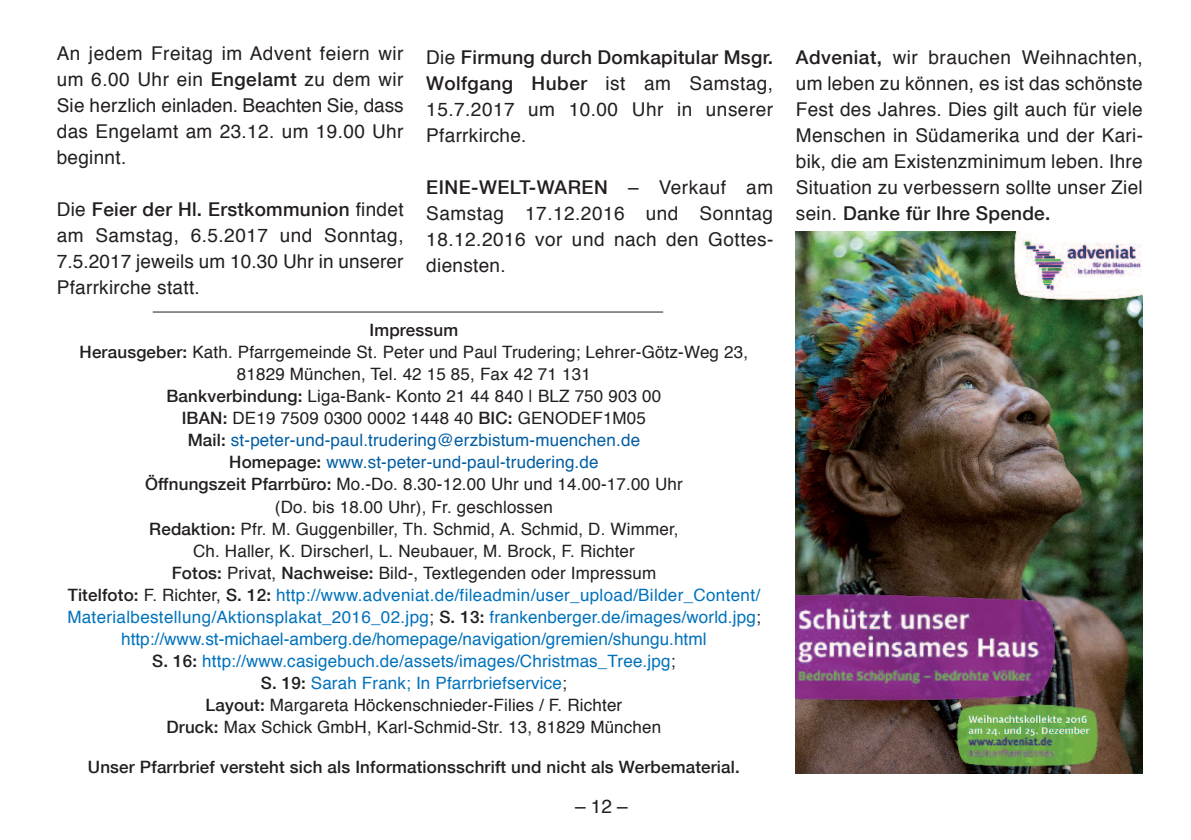
<style>
.page{position:relative;width:1191px;height:840px;background:#fff}
.page>*{position:absolute;margin:0;border:0;box-sizing:border-box;transform-origin:0 0}
.t1{font:19px/26px "Helvetica";letter-spacing:.015em;color:#231f20;text-align:justify}
.t2{font:500 19px/26px "Helvetica Neue";letter-spacing:.015em;color:#231f20}
.t3{font:17.2px "Helvetica";color:#0072bc}
.t4{font:17px/22px "Helvetica";letter-spacing:.01em;color:#231f20;text-align:center}
.t5{font:500 17px "Helvetica Neue";letter-spacing:.01em;color:#231f20}
.s1{font-family:"Helvetica Neue";font-weight:500}
.s2{font-family:"Helvetica";font-weight:400}
.s3{color:#015da4}
.s4{color:#0072bc}
</style>
<div class="page">
<img style="left:795px;top:231px;width:347px;height:542px">
<hr style="left:153px;top:311px;width:510px;height:1px;background:#231f20">
<p class="t1" style="left:57px;top:41px;width:348px">An jedem Freitag im Advent feiern wir um 6.00 Uhr ein <span class="s1">Engelamt</span> zu dem wir Sie herzlich einladen. Beachten Sie, dass das Engelamt am 23.12. um 19.00 Uhr beginnt.</p>
<p class="t2" style="left:57px;top:195px;width:348px"><span class="s2">Die</span> Feier der Hl. Erstkommunion <span class="s2">findet</span></p>
<p class="t1" style="left:57px;top:223px;width:348px">am Samstag, 6.5.2017 und Sonntag, 7.5.2017 jeweils um 10.30 Uhr in unserer Pfarrkirche statt.</p>
<p class="t2" style="left:426px;top:43px;width:348px"><span class="s2">Die</span> Firmung durch Domkapitular Msgr.<br>Wolfgang Huber <span class="s2">ist am Samstag,</span></p>
<p class="t1" style="left:426px;top:97px;width:348px">15.7.2017 um 10.00 Uhr in unserer<br>Pfarrkirche.</p>
<p class="t2" style="left:426px;top:173px;width:348px">EINE-WELT-WAREN <span class="s2">– Verkauf am</span></p>
<p class="t1" style="left:426px;top:201px;width:349px">Samstag 17.12.2016 und Sonntag 18.12.2016 vor und nach den Gottes&shy;diensten.</p>
<p class="t5" style="left:369px;top:319px;width:90px">Impressum</p>
<p class="t4" style="left:67px;top:342px;width:695px"><span class="s1">Herausgeber:</span> Kath. Pfarrgemeinde St. Peter und Paul Trudering; Lehrer-Götz-Weg 23, 81829 München, Tel. 42 15 85, Fax 42 71 131<br><span class="s1">Bankverbindung:</span> Liga-Bank- Konto 21 44 840 | BLZ 750 903 00<br><span class="s1">IBAN:</span> DE19 7509 0300 0002 1448 40 <span class="s1">BIC:</span> GENODEF1M05<br><span class="s1">Mail:</span> <span class="s3">st-peter-und-paul.trudering@erzbistum-muenchen.de<br></span><span class="s1">Homepage:</span> <span class="s3">www.st-peter-und-paul-trudering.de<br></span><span class="s1">Öffnungszeit Pfarrbüro:</span> Mo.-Do. 8.30-12.00 Uhr und 14.00-17.00 Uhr<br>(Do. bis 18.00 Uhr), Fr. geschlossen<br><span class="s1">Redaktion:</span> Pfr. M. Guggenbiller, Th. Schmid, A. Schmid, D. Wimmer,<br>Ch. Haller, K. Dirscherl, L. Neubauer, M. Brock, F. Richter<br><span class="s1">Fotos:</span> Privat, <span class="s1">Nachweise:</span> Bild-, Textlegenden oder Impressum<br><span class="s1">Titelfoto:</span> F. Richter, <span class="s1">S. 12:</span> <span class="s4">http://www.adveniat.de/fileadmin/user_upload/Bilder_Content/ Materialbestellung/Aktionsplakat_2016_02.jpg</span>; <span class="s1">S. 13:</span> <span class="s4">frankenberger.de/images/world.jpg</span>;</p>
<p class="t3" style="left:121px;top:631px;width:587px">http://www.st-michael-amberg.de/homepage/navigation/gremien/shungu.html</p>
<p class="t4" style="left:152px;top:650px;width:525px"><span class="s1">S. 16:</span> <span class="s4">http://www.casigebuch.de/assets/images/Christmas_Tree.jpg</span>; <span class="s1">S. 19:</span> <span class="s4">Sarah Frank; In Pfarrbriefservice</span>;<br><span class="s1">Layout:</span> Margareta Höckenschnieder-Filies / F. Richter<br><span class="s1">Druck:</span> Max Schick GmbH, Karl-Schmid-Str. 13, 81829 München</p>
<p class="t5" style="left:88px;top:755px;width:653px">Unser Pfarrbrief versteht sich als Informationsschrift und nicht als Werbematerial.</p>
<p class="t1" style="left:575px;top:794px;width:54px">–12–</p>
<p class="t1" style="left:796px;top:45px;width:349px"><span class="s1">Adveniat,</span> wir brauchen Weihnachten, um leben zu können, es ist das schönste Fest des Jahres. Dies gilt auch für viele Menschen in Südamerika und der Kari&shy;bik, die am Existenzminimum leben. Ihre Situation zu verbessern sollte unser Ziel</p>
<p class="t2" style="left:796px;top:199px;width:256px"><span class="s2">sein.</span> Danke für Ihre Spende.</p>
</div>
